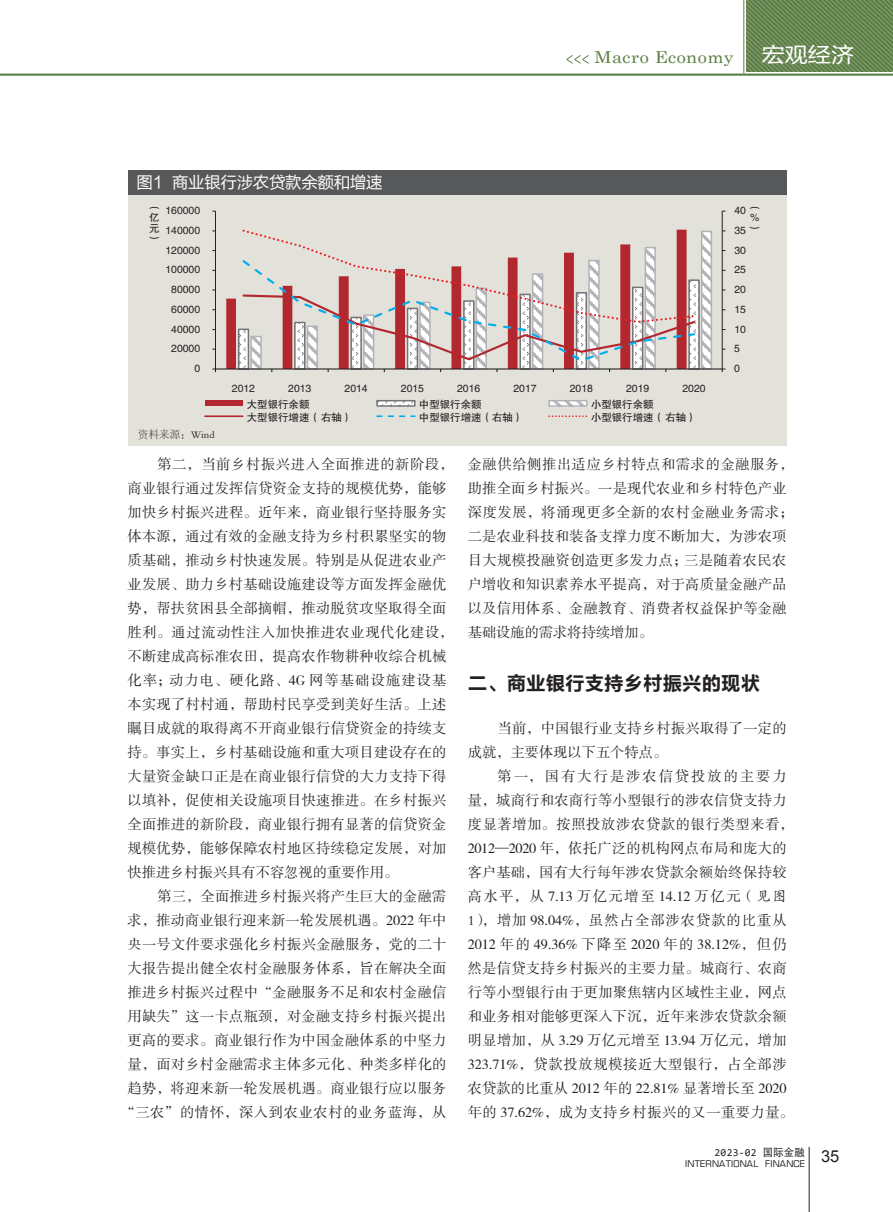
<style>
.page{position:relative;width:893px;height:1212px;background:#fff}
.page>*{position:absolute;margin:0;border:0;box-sizing:border-box;transform-origin:0 0}
.t1{font:21px "FZLTHJW GB1 0";color:#fff;scale:1.1 1}
.t2{font:19.5px "FZLTCHK GBK1 0";color:#231f20}
.t3{font:16.5px "FZLTHK GBK1 0";letter-spacing:-.02em;color:#fff}
.t4{font:16.5px "Century Schoolbook";letter-spacing:.025em;color:#5b7f40;scale:1.1 1}
.t5{font:14.25px/24px "FZSSJW GB1 0";letter-spacing:.02em;color:#231f20}
.t6{font:10.5px/10.5px "FZHTJW GB1 0";color:#231f20;text-align:justify}
.t7{font:10.5px "Consolas";letter-spacing:.025em;color:#231f20}
.t8{font:10.5px "FZSYJW GB1 0";color:#231f20}
.t9{font:9px "Eurostile";letter-spacing:.025em;color:#231f20}
.s1{font-family:"FZKTJW GB1 0"}
.s2{font-family:"DFP Hei W5 GB"}
</style>
<div class="page">
<svg style="left:747px;top:0;width:146px;height:72px;background:#698853"></svg>
<svg style="left:567px;top:55px;width:22px;height:9px"></svg>
<hr style="left:0;top:74px;width:893px;height:2px;background:#5b7f40">
<hr style="left:743px;top:0;width:1px;height:73px;background:#5b7f40">
<hr style="left:809px;top:1147px;width:1px;height:65px;background:#231f20">
<div style="left:128px;top:185px;width:659px;height:261px;background:#e2e1da"></div>
<div style="left:128px;top:170px;width:659px;height:24px;background:#57585a"></div>
<svg style="left:226px;top:298px;width:10px;height:70px"></svg>
<svg style="left:701px;top:230px;width:11px;height:138px"></svg>
<hr style="left:722px;top:211px;width:1px;height:158px;background:#231f20">
<hr style="left:215px;top:211px;width:1px;height:158px;background:#231f20">
<hr style="left:215px;top:368px;width:507px;height:1px;background:#231f20">
<svg style="left:237px;top:279px;width:463px;height:93px"></svg>
<svg style="left:241px;top:324px;width:455px;height:39px"></svg>
<svg style="left:241px;top:229px;width:455px;height:95px"></svg>
<div style="left:205px;top:401px;width:38px;height:5px;background:#b3282e"></div>
<svg style="left:379px;top:403px;width:32px;height:1px"></svg>
<div style="left:376px;top:400px;width:39px;height:7px;border:2px solid #767276"></div>
<svg style="left:551px;top:403px;width:34px;height:1px"></svg>
<div style="left:548px;top:400px;width:40px;height:7px;border:2px solid #b2b3b7"></div>
<hr style="left:205px;top:415px;width:38px;height:2px;background:#b3282e">
<svg style="left:377px;top:415px;width:38px;height:2px"></svg>
<svg style="left:549px;top:415px;width:38px;height:2px"></svg>
<p class="t4" style="left:594px;top:43px;width:128px">Macro Economy</p>
<h1 class="t1" style="left:762px;top:44px;width:85px">宏观经济</h1>
<p class="t3" style="left:136px;top:173px;width:248px">图1 商业银行涉农贷款余额和增速</p>
<p class="t6" style="left:149px;top:202px;width:12px">︵亿元︶</p>
<p class="t6" style="left:165px;top:205px;width:36px">160000</p>
<p class="t6" style="left:165px;top:225px;width:36px">140000</p>
<p class="t6" style="left:749px;top:202px;width:11px">︵ % ︶</p>
<p class="t6" style="left:734px;top:205px;width:13px">40</p>
<p class="t6" style="left:734px;top:225px;width:13px">35</p>
<p class="t6" style="left:165px;top:245px;width:36px">120000</p>
<p class="t6" style="left:734px;top:245px;width:13px">30</p>
<p class="t6" style="left:165px;top:265px;width:36px">100000</p>
<p class="t6" style="left:734px;top:265px;width:13px">25</p>
<p class="t6" style="left:171px;top:284px;width:30px">80000</p>
<p class="t6" style="left:734px;top:284px;width:13px">20</p>
<p class="t6" style="left:171px;top:304px;width:30px">60000</p>
<p class="t6" style="left:734px;top:304px;width:13px">15</p>
<p class="t6" style="left:171px;top:324px;width:30px">40000</p>
<p class="t6" style="left:734px;top:324px;width:13px">10</p>
<p class="t6" style="left:171px;top:344px;width:30px">20000</p>
<p class="t6" style="left:734px;top:344px;width:7px">5</p>
<p class="t6" style="left:194px;top:363px;width:7px">0</p>
<p class="t6" style="left:734px;top:363px;width:7px">0</p>
<p class="t8" style="left:138px;top:429px;width:78px">资料来源：Wind</p>
<p class="t6" style="left:232px;top:383px;width:25px">2012</p>
<p class="t6" style="left:288px;top:383px;width:25px">2013</p>
<p class="t6" style="left:345px;top:383px;width:25px">2014</p>
<p class="t6" style="left:401px;top:383px;width:25px">2015</p>
<p class="t6" style="left:457px;top:383px;width:25px">2016</p>
<p class="t6" style="left:513px;top:383px;width:25px">2017</p>
<p class="t6" style="left:570px;top:383px;width:25px">2018</p>
<p class="t6" style="left:626px;top:383px;width:25px">2019</p>
<p class="t6" style="left:682px;top:383px;width:25px">2020</p>
<p class="t6" style="left:247px;top:399px;width:64px">大型银行余额</p>
<p class="t6" style="left:419px;top:399px;width:64px">中型银行余额</p>
<p class="t6" style="left:591px;top:399px;width:64px">小型银行余额</p>
<p class="t6" style="left:247px;top:412px;width:107px">大型银行增速（右轴）</p>
<p class="t6" style="left:419px;top:412px;width:106px">中型银行增速（右轴）</p>
<p class="t6" style="left:591px;top:412px;width:107px">小型银行增速（右轴）</p>
<p class="t5" style="left:128px;top:453px;width:328px;text-indent:30px">第二，当前乡村振兴进入全面推进的新阶段，商业银行通过发挥信贷资金支持的规模优势，能够加快乡村振兴进程。近年来，商业银行坚持服务实体本源，通过有效的金融支持为乡村积累坚实的物质基础，推动乡村快速发展。特别是从促进农业产业发展、助力乡村基础设施建设等方面发挥金融优势，帮扶贫困县全部摘帽，推动脱贫攻坚取得全面胜利。通过流动性注入加快推进农业现代化建设，不断建成高标准农田，提高农作物耕种收综合机械化率；动力电、硬化路、4G 网等基础设施建设基本实现了村村通，帮助村民享受到美好生活。上述瞩目成就的取得离不开商业银行信贷资金的持续支持。事实上，乡村基础设施和重大项目建设存在的大量资金缺口正是在商业银行信贷的大力支持下得以填补，促使相关设施项目快速推进。在乡村振兴全面推进的新阶段，商业银行拥有显著的信贷资金规模优势，能够保障农村地区持续稳定发展，对加快推进乡村振兴具有不容忽视的重要作用。</p>
<p class="t5" style="left:120px;top:885px;width:328px;text-align:right">第三，全面推进乡村振兴将产生巨大的金融需<br>求，推动商业银行迎来新一轮发展机遇。2022 年中央一号文件要求强化乡村振兴金融服务，党的二十大报告提出健全农村金融服务体系，旨在解决全面推进乡村振兴过程中“金融服务不足和农村金融信用缺失”这一卡点瓶颈，对金融支持乡村振兴提出更高的要求。商业银行作为中国金融体系的中坚力量，面对乡村金融需求主体多元化、种类多样化的趋势，将迎来新一轮发展机遇。商业银行应以服务“三农”的情怀，深入到农业农村的业务蓝海，从</p>
<p class="t5" style="left:468px;top:453px;width:328px">金融供给侧推出适应乡村特点和需求的金融服务，助推全面乡村振兴。一是现代农业和乡村特色产业深度发展，将涌现更多全新的农村金融业务需求；二是农业科技和装备支撑力度不断加大，为涉农项目大规模投融资创造更多发力点；三是随着农民农户增收和知识素养水平提高，对于高质量金融产品以及信用体系、金融教育、消费者权益保护等金融基础设施的需求将持续增加。</p>
<h2 class="t2" style="left:468px;top:672px;width:294px">二、商业银行支持乡村振兴的现状</h2>
<p class="t5" style="left:468px;top:717px;width:320px;text-indent:30px">当前，中国银行业支持乡村振兴取得了一定的成就，主要体现以下五个特点。</p>
<p class="t5" style="left:468px;top:765px;width:328px;text-indent:30px">第一，国有大行是涉农信贷投放的主要力量，城商行和农商行等小型银行的涉农信贷支持力度显著增加。按照投放涉农贷款的银行类型来看，<br>2012—2020 年，依托广泛的机构网点布局和庞大的客户基础，国有大行每年涉农贷款余额始终保持较高水平，从 7.13 万亿元增至 14.12 万亿元<span class="s1">（见图<br>1）</span>，增加 98.04%，虽然占全部涉农贷款的比重从<br>2012 年的 49.36% 下降至 2020 年的 38.12%，但仍然是信贷支持乡村振兴的主要力量。城商行、农商行等小型银行由于更加聚焦辖内区域性主业，网点和业务相对能够更深入下沉，近年来涉农贷款余额明显增加，从 3.29 万亿元增至 13.94 万亿元，增加<br>323.71%，贷款投放规模接近大型银行，占全部涉农贷款的比重从 2012 年的 22.81% 显著增长至 2020年的 37.62%，成为支持乡村振兴的又一重要力量。</p>
<p class="t7" style="left:715px;top:1145px;width:92px">2023-02 <span class="s2">国际金融</span></p>
<p class="t9" style="left:685px;top:1158px;width:156px">INTERNATIONAL FINANCE <sup>35</sup></p>
</div>
